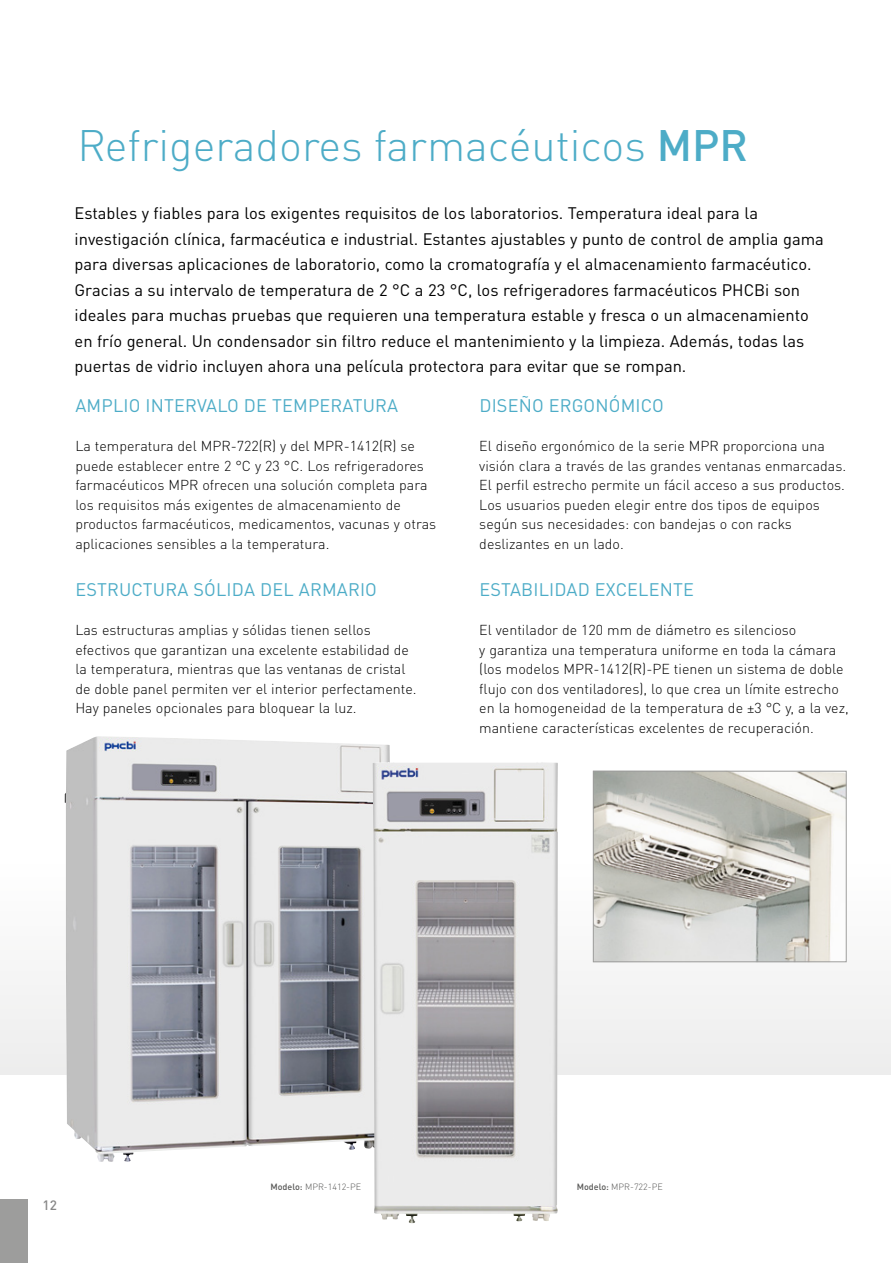
<style>
.page{position:relative;width:893px;height:1263px;background:#fff}
.page>*{position:absolute;margin:0;border:0;box-sizing:border-box;transform-origin:0 0}
.t1{font:300 43.5px "DIN Pro";color:#4dacc7}
.t2{font:18px "DINOT";letter-spacing:.01em;color:#4dacc7}
.t3{font:16.5px/25.5px "DINOT";color:#000}
.t4{font:300 14.25px/19.5px "DIN Pro";color:#000}
.t5{font:300 14.25px/19.5px "DINOT";color:#000}
.t6{font:500 13.5px "DINOT";color:#878787}
.t7{font:300 9px "DINOT";color:#575756}
.s1{font-weight:500}
</style>
<div class="page">
<div style="left:0;top:1199px;width:28px;height:64px;background:#9d9d9c"></div>
<div style="left:0;top:857px;width:890px;height:217px;background:#f3f3f3"></div>
<img style="left:65px;top:736px;width:325px;height:426px">
<img style="left:595px;top:773px;width:250px;height:187px">
<div style="left:593px;top:771px;width:254px;height:191px;border:1px solid #9d9d9c"></div>
<img style="left:373px;top:761px;width:185px;height:463px">
<h1 class="t1" style="left:78px;top:112px;width:672px">Refrigeradores farmacéuticos <span class="s1">MPR</span></h1>
<p class="t3" style="left:75px;top:200px;width:751px">Estables y fiables para los exigentes requisitos de los laboratorios. Temperatura ideal para la investigación clínica, farmacéutica e industrial. Estantes ajustables y punto de control de amplia gama para diversas aplicaciones de laboratorio, como la cromatografía y el almacenamiento farmacéutico.<br>Gracias a su intervalo de temperatura de 2 °C a 23 °C, los refrigeradores farmacéuticos PHCBi son ideales para muchas pruebas que requieren una temperatura estable y fresca o un almacenamiento en frío general. Un condensador sin filtro reduce el mantenimiento y la limpieza. Además, todas las puertas de vidrio incluyen ahora una película protectora para evitar que se rompan.</p>
<p class="t2" style="left:75px;top:395px;width:324px">AMPLIO INTERVALO DE TEMPERATURA</p>
<p class="t5" style="left:75px;top:436px;width:362px">La temperatura del MPR-722(R) y del MPR-1412(R) se puede establecer entre 2 °C y 23 °C. Los refrigeradores farmacéuticos MPR ofrecen una solución completa para los requisitos más exigentes de almacenamiento de productos farmacéuticos, medicamentos, vacunas y otras aplicaciones sensibles a la temperatura.</p>
<p class="t2" style="left:75px;top:579px;width:303px">ESTRUCTURA SÓLIDA DEL ARMARIO</p>
<p class="t4" style="left:75px;top:619px;width:343px">Las estructuras amplias y sólidas tienen sellos efectivos que garantizan una excelente estabilidad de la temperatura, mientras que las ventanas de cristal de doble panel permiten ver el interior perfectamente.<br>Hay paneles opcionales para bloquear la luz.</p>
<p class="t2" style="left:479px;top:395px;width:186px">DISEÑO ERGONÓMICO</p>
<p class="t4" style="left:479px;top:435px;width:368px">El diseño ergonómico de la serie MPR proporciona una visión clara a través de las grandes ventanas enmarcadas.<br>El perfil estrecho permite un fácil acceso a sus productos.<br>Los usuarios pueden elegir entre dos tipos de equipos según sus necesidades: con bandejas o con racks deslizantes en un lado.</p>
<p class="t2" style="left:479px;top:579px;width:216px">ESTABILIDAD EXCELENTE</p>
<p class="t4" style="left:479px;top:619px;width:371px">El ventilador de 120 mm de diámetro es silencioso<br>y garantiza una temperatura uniforme en toda la cámara (los modelos MPR-1412(R)-PE tienen un sistema de doble flujo con dos ventiladores), lo que crea un límite estrecho en la homogeneidad de la temperatura de ±3 °C y, a la vez, mantiene características excelentes de recuperación.</p>
<p class="t6" style="left:43px;top:1196px;width:16px">12</p>
<p class="t7" style="left:270px;top:1181px;width:92px"><span class="s1">Modelo:</span> MPR-1412-PE</p>
<p class="t7" style="left:577px;top:1181px;width:88px"><span class="s1">Modelo:</span> MPR-722-PE</p>
</div>
